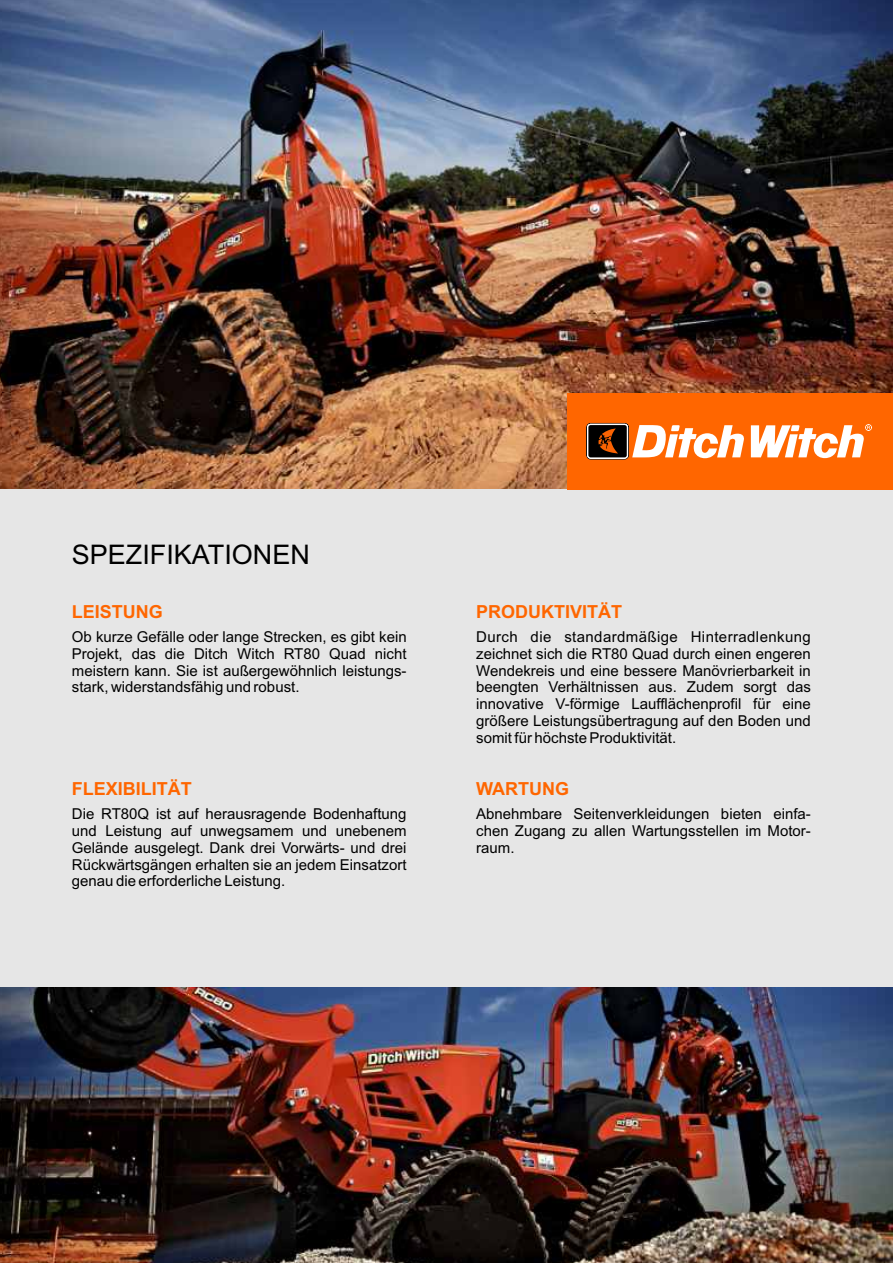
<style>
.page{position:relative;width:893px;height:1263px;background:#fff}
.page>*{position:absolute;margin:0;border:0;box-sizing:border-box;transform-origin:0 0}
.t1{font:27px "Arial";color:#000}
.t2{font:700 18px "Arial";color:#f60}
.t3{font:15px/16.8px "Arial";color:#000;text-align:justify}
</style>
<div class="page">
<img style="left:0;top:987px;width:893px;height:276px">
<img style="left:0;top:0;width:893px;height:489px">
<div style="left:0;top:489px;width:893px;height:498px;background:#e6e6e6"></div>
<div style="left:567px;top:393px;width:326px;height:96px;background:#f60"></div>
<svg style="left:751px;top:424px;width:121px;height:34px"></svg>
<svg style="left:586px;top:423px;width:158px;height:36px"></svg>
<h1 class="t1" style="left:72px;top:544px;width:240px">SPEZIFIKATIONEN</h1>
<p class="t2" style="left:72px;top:605px;width:93px">LEISTUNG</p>
<p class="t3" style="left:72px;top:630px;width:336px">Ob kurze Gefälle oder lange Strecken, es gibt kein Projekt, das die Ditch Witch RT80 Quad nicht meistern kann. Sie ist außergewöhnlich leistungs&shy;stark, widerstandsfähig und robust.</p>
<p class="t2" style="left:72px;top:782px;width:122px">FLEXIBILITÄT</p>
<p class="t3" style="left:72px;top:807px;width:336px">Die RT80Q ist auf herausragende Bodenhaftung und Leistung auf unwegsamem und unebenem Gelände ausgelegt. Dank drei Vorwärts- und drei Rückwärtsgängen erhalten sie an jedem Einsatzort genau die erforderliche Leistung.</p>
<p class="t2" style="left:476px;top:605px;width:147px">PRODUKTIVITÄT</p>
<p class="t3" style="left:476px;top:630px;width:336px">Durch die standardmäßige Hinterradlenkung zeichnet sich die RT80 Quad durch einen engeren Wendekreis und eine bessere Manövrierbarkeit in beengten Verhältnissen aus. Zudem sorgt das innovative V-förmige Laufflächenprofil für eine größere Leistungsübertragung auf den Boden und somit für höchste Produktivität.</p>
<p class="t2" style="left:476px;top:782px;width:94px">WARTUNG</p>
<p class="t3" style="left:476px;top:807px;width:336px">Abnehmbare Seitenverkleidungen bieten einfa&shy;chen Zugang zu allen Wartungsstellen im Motor&shy;raum.</p>
</div>
